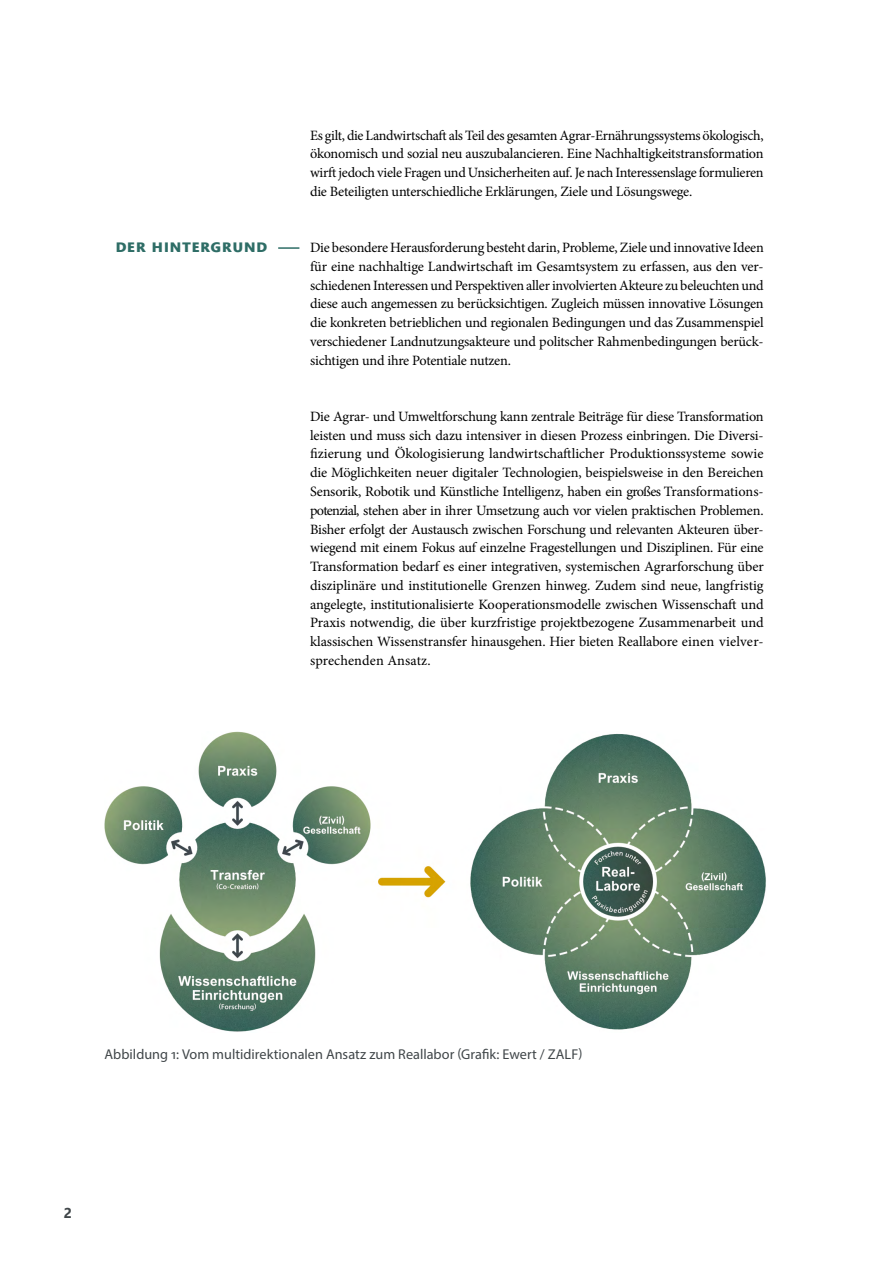
<style>
.page{position:relative;width:893px;height:1263px;background:#fff}
.page>*{position:absolute;margin:0;border:0;box-sizing:border-box;transform-origin:0 0}
.t1{font:700 18px "Segoe UI";letter-spacing:.1em;color:#2e6d66}
.t2{font:14.25px/18.8px "Minion Pro";letter-spacing:-.015em;color:#000;text-align:justify}
.t3{font:14.25px "Myriad Pro";color:#404649}
.t4{font:700 14.25px "Segoe UI";color:#404649}
</style>
<div class="page">
<hr style="left:278px;top:247px;width:21px;height:2px;background:#2e6d66">
<img style="left:105px;top:731px;width:661px;height:301px">
<p class="t1" style="left:115px;top:229px;width:152px">Der Hintergrund</p>
<p class="t2" style="left:310px;top:126px;width:455px">Es gilt, die Landwirtschaft als Teil des gesamten Agrar-Ernährungssystems ökologisch, ökonomisch und sozial neu auszubalancieren. Eine Nachhaltigkeitstransformation wirft jedoch viele Fragen und Unsicherheiten auf. Je nach Interessenslage formulieren die Beteiligten unterschiedliche Erklärungen, Ziele und Lösungswege.</p>
<p class="t2" style="left:310px;top:238px;width:455px">Die besondere Herausforderung besteht darin, Probleme, Ziele und innovative Ideen für eine nachhaltige Landwirtschaft im Gesamtsystem zu erfassen, aus den ver&shy;schiedenen Interessen und Perspektiven aller involvierten Akteure zu beleuchten und diese auch angemessen zu berücksichtigen. Zugleich müssen innovative Lösungen die konkreten betrieblichen und regionalen Bedingungen und das Zusammenspiel verschiedener Landnutzungsakteure und politscher Rahmenbedingungen berück&shy;sichtigen und ihre Potentiale nutzen.</p>
<p class="t2" style="left:310px;top:407px;width:455px">Die Agrar- und Umweltforschung kann zentrale Beiträge für diese Transformation leisten und muss sich dazu intensiver in diesen Prozess einbringen. Die Diversi&shy;fizierung und Ökologisierung landwirtschaftlicher Produktionssysteme sowie die Möglichkeiten neuer digitaler Technologien, beispielsweise in den Bereichen Sensorik, Robotik und Künstliche Intelligenz, haben ein großes Transformations&shy;potenzial, stehen aber in ihrer Umsetzung auch vor vielen praktischen Problemen.<br>Bisher erfolgt der Austausch zwischen Forschung und relevanten Akteuren über&shy;wiegend mit einem Fokus auf einzelne Fragestellungen und Disziplinen. Für eine Transformation bedarf es einer integrativen, systemischen Agrarforschung über disziplinäre und institutionelle Grenzen hinweg. Zudem sind neue, langfristig angelegte, institutionalisierte Kooperationsmodelle zwischen Wissenschaft und Praxis notwendig, die über kurzfristige projektbezogene Zusammenarbeit und klassischen Wissenstransfer hinausgehen. Hier bieten Reallabore einen vielver&shy;sprechenden Ansatz.</p>
<p class="t3" style="left:105px;top:1045px;width:479px">Abbildung 1: Vom multidirektionalen Ansatz zum Reallabor (Grafik: Ewert / ZALF)</p>
<p class="t4" style="left:64px;top:1199px;width:10px">2</p>
</div>
